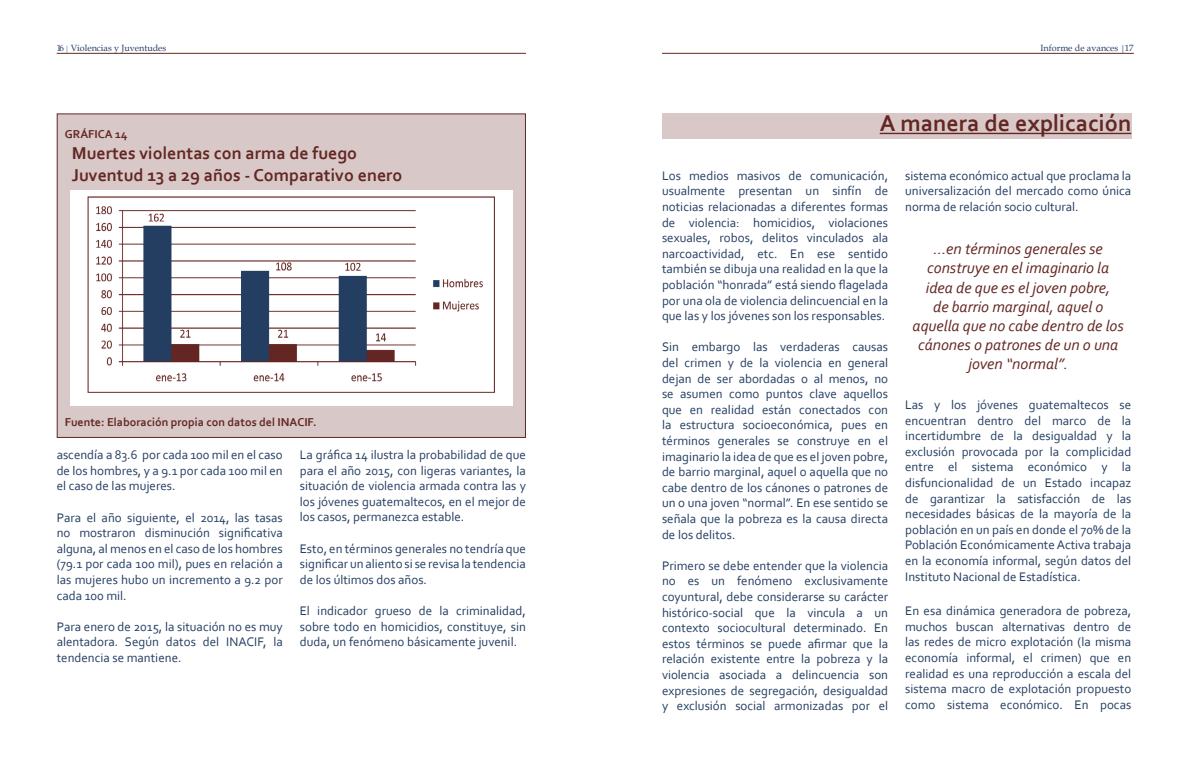
<style>
.page{position:relative;width:1188px;height:774px;background:#fff}
.page>*{position:absolute;margin:0;border:0;box-sizing:border-box;transform-origin:0 0}
.t1{font:700 24px "Corbel";color:#642723}
.t2{font:700 18px/21.6px "Corbel";color:#642723}
.t3{font:italic 16px/19.2px "Corbel";color:#642723;text-align:center}
.t4{font:13px/15.6px "Corbel";color:#243e62;text-align:justify}
.t5{font:700 12px "Corbel";color:#642723}
.t6{font:9px "Book Antiqua";color:#243e62}
.s1{font-family:"Garamond";font-style:italic;font-size:8px}
.s2{font-size:8px}
</style>
<div class="page">
<hr style="left:57px;top:53px;width:469px;height:1px;background:#642723">
<hr style="left:662px;top:53px;width:472px;height:1px;background:#642723">
<div style="left:57px;top:114px;width:468px;height:323px;background:#d8c9c8"></div>
<div style="left:57px;top:113px;width:469px;height:325px;border:1px solid #642723"></div>
<img style="left:71px;top:190px;width:442px;height:216px">
<div style="left:662px;top:113px;width:469px;height:26px;background:#d8c9c8"></div>
<hr style="left:880px;top:133px;width:251px;height:1px;background:#642723">
<p class="t6" style="left:57px;top:42px;width:111px">16<span class="s1">|</span> Violencias y Juventudes</p>
<p class="t6" style="left:1041px;top:42px;width:95px">Informe de avances <span class="s2">|</span>17</p>
<p class="t5" style="left:65px;top:126px;width:64px">GRÁFICA 14</p>
<h2 class="t2" style="left:72px;top:142px;width:332px">Muertes violentas con arma de fuego<br>Juventud 13 a 29 años - Comparativo enero</h2>
<p class="t5" style="left:65px;top:414px;width:253px">Fuente: Elaboración propia con datos del INACIF.</p>
<p class="t4" style="left:300px;top:447px;width:228px">La gráfica 14 ilustra la probabilidad de que para el año 2015, con ligeras variantes, la situación de violencia armada contra las y los jóvenes guatemaltecos, en el mejor de los casos, permanezca estable.</p>
<p class="t4" style="left:300px;top:540px;width:228px">Esto, en términos generales no tendría que significar un aliento si se revisa la tendencia de los últimos dos años.</p>
<p class="t4" style="left:300px;top:603px;width:228px">El indicador grueso de la criminalidad, sobre todo en homicidios, constituye, sin duda, un fenómeno básicamente juvenil.</p>
<p class="t4" style="left:57px;top:447px;width:228px">ascendía a 83.6 por cada 100 mil en el caso de los hombres, y a 9.1 por cada 100 mil en el caso de las mujeres.</p>
<p class="t4" style="left:57px;top:509px;width:228px">Para el año siguiente, el 2014, las tasas no mostraron disminución significativa alguna, al menos en el caso de los hombres (79.1 por cada 100 mil), pues en relación a las mujeres hubo un incremento a 9.2 por cada 100 mil.</p>
<p class="t4" style="left:57px;top:618px;width:228px">Para enero de 2015, la situación no es muy alentadora. Según datos del INACIF, la tendencia se mantiene.</p>
<h1 class="t1" style="left:880px;top:108px;width:253px">A manera de explicación</h1>
<p class="t4" style="left:662px;top:167px;width:228px">Los medios masivos de comunicación, usualmente presentan un sinfín de noticias relacionadas a diferentes formas de violencia: homicidios, violaciones sexuales, robos, delitos vinculados ala narcoactividad, etc. En ese sentido también se dibuja una realidad en la que la población “honrada” está siendo flagelada por una ola de violencia delincuencial en la que las y los jóvenes son los responsables.</p>
<p class="t4" style="left:662px;top:339px;width:228px">Sin embargo las verdaderas causas del crimen y de la violencia en general dejan de ser abordadas o al menos, no se asumen como puntos clave aquellos que en realidad están conectados con la estructura socioeconómica, pues en términos generales se construye en el imaginario la idea de que es el joven pobre, de barrio marginal, aquel o aquella que no cabe dentro de los cánones o patrones de un o una joven “normal”. En ese sentido se señala que la pobreza es la causa directa de los delitos.</p>
<p class="t4" style="left:662px;top:557px;width:228px">Primero se debe entender que la violencia no es un fenómeno exclusivamente coyuntural, debe considerarse su carácter histórico-social que la vincula a un contexto sociocultural determinado. En estos términos se puede afirmar que la relación existente entre la pobreza y la violencia asociada a delincuencia son expresiones de segregación, desigualdad y exclusión social armonizadas por el</p>
<p class="t4" style="left:905px;top:167px;width:228px">sistema económico actual que proclama la universalización del mercado como única norma de relación socio cultural.</p>
<p class="t3" style="left:913px;top:239px;width:213px">...en términos generales se construye en el imaginario la idea de que es el joven pobre,<br>de barrio marginal, aquel o aquella que no cabe dentro de los cánones o patrones de un o una joven “normal”.</p>
<p class="t4" style="left:905px;top:397px;width:228px">Las y los jóvenes guatemaltecos se encuentran dentro del marco de la incertidumbre de la desigualdad y la exclusión provocada por la complicidad entre el sistema económico y la disfuncionalidad de un Estado incapaz de garantizar la satisfacción de las necesidades básicas de la mayoría de la población en un país en donde el 70% de la Población Económicamente Activa trabaja en la economía informal, según datos del Instituto Nacional de Estadística.</p>
<p class="t4" style="left:905px;top:603px;width:228px">En esa dinámica generadora de pobreza, muchos buscan alternativas dentro de las redes de micro explotación (la misma economía informal, el crimen) que en realidad es una reproducción a escala del sistema macro de explotación propuesto como sistema económico. En pocas</p>
</div>
